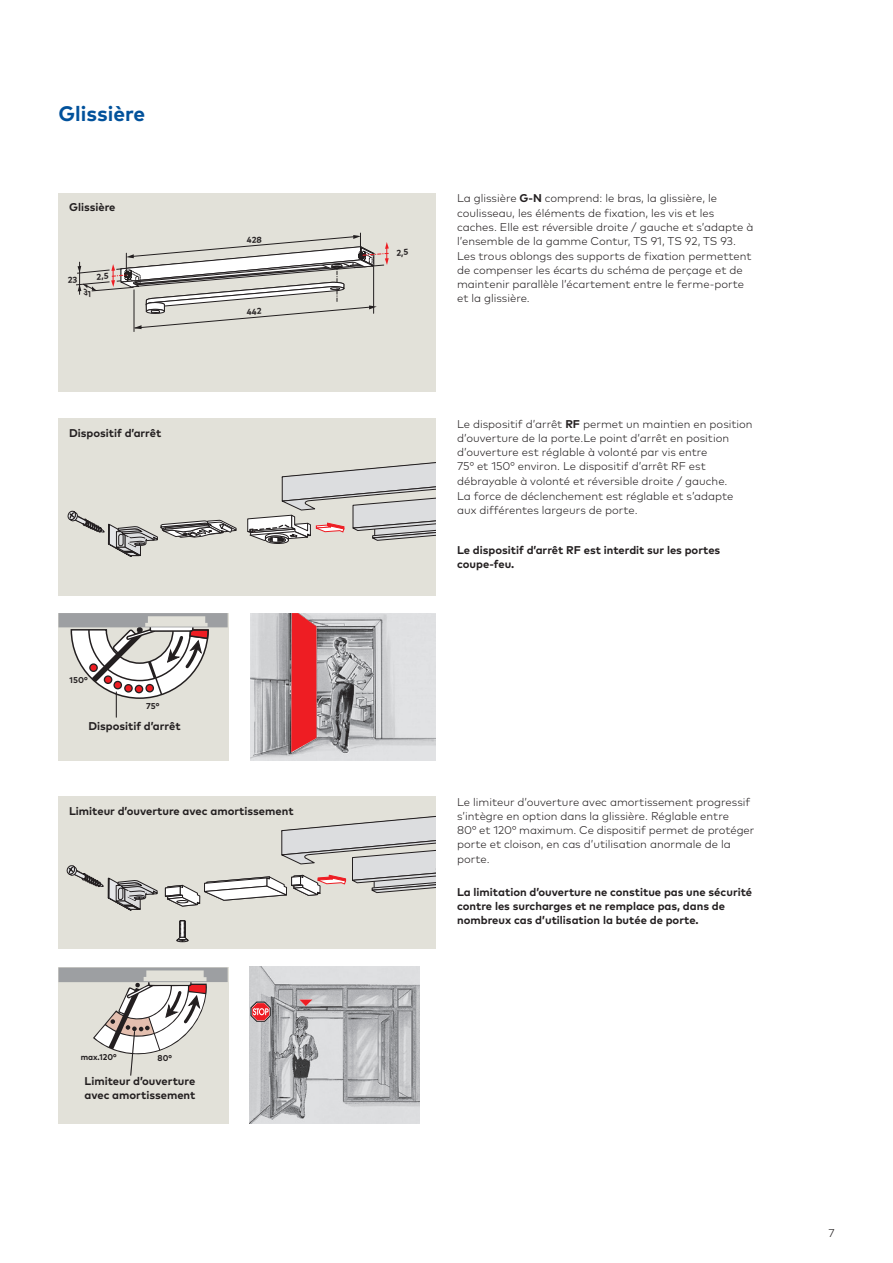
<style>
.page{position:relative;width:893px;height:1263px;background:#fff}
.page>*{position:absolute;margin:0;border:0;box-sizing:border-box;transform-origin:0 0}
.t1{font:700 21px "Mark Pro";color:#01519b}
.t2{font:300 11.25px/14.2px "Mark Pro";color:#231f20}
.t3{font:700 11.25px/14.2px "Mark Pro";color:#231f20}
.t4{font:700 8.4px "Mark Pro";color:#231f20;scale:.96 1}
.t5{font:700 8.4px "Mark Pro";color:#231f20}
.s1{font-weight:700}
</style>
<div class="page">
<div style="left:58px;top:193px;width:378px;height:198px;background:#e2e1d9"></div>
<div style="left:58px;top:418px;width:378px;height:178px;background:#e2e1d9"></div>
<svg style="left:67px;top:462px;width:369px;height:95px"></svg>
<div style="left:58px;top:796px;width:378px;height:153px;background:#e2e1d9"></div>
<svg style="left:176px;top:920px;width:13px;height:22px"></svg>
<svg style="left:66px;top:815px;width:370px;height:96px"></svg>
<div style="left:58px;top:613px;width:171px;height:147px;background:#e2e1d9"></div>
<svg style="left:58px;top:613px;width:170px;height:104px"></svg>
<img style="left:250px;top:613px;width:186px;height:147px">
<svg style="left:291px;top:613px;width:25px;height:139px;background:#e82d32"></svg>
<div style="left:58px;top:967px;width:171px;height:156px;background:#e2e1d9"></div>
<svg style="left:58px;top:967px;width:170px;height:109px"></svg>
<img style="left:250px;top:967px;width:170px;height:156px">
<svg style="left:299px;top:999px;width:13px;height:7px"></svg>
<svg style="left:251px;top:1002px;width:20px;height:20px"></svg>
<svg style="left:76px;top:233px;width:313px;height:99px"></svg>
<h1 class="t1" style="left:58px;top:98px;width:88px">Glissière</h1>
<p class="t3" style="left:69px;top:199px;width:48px">Glissière</p>
<p class="t2" style="left:457px;top:190px;width:298px">La glissière <span class="s1">G-N</span> comprend: le bras, la glissière, le coulisseau, les éléments de fixation, les vis et les caches. Elle est réversible droite / gauche et s’adapte à l’ensemble de la gamme Contur, TS 91, TS 92, TS 93.<br>Les trous oblongs des supports de fixation permettent de compenser les écarts du schéma de perçage et de maintenir parallèle l’écartement entre le ferme-porte et la glissière.</p>
<p class="t3" style="left:69px;top:424px;width:94px">Dispositif d’arrêt</p>
<p class="t5" style="left:70px;top:675px;width:20px">150°</p>
<p class="t5" style="left:146px;top:701px;width:15px">75°</p>
<p class="t3" style="left:88px;top:718px;width:94px">Dispositif d’arrêt</p>
<p class="t3" style="left:69px;top:802px;width:226px">Limiteur d’ouverture avec amortissement</p>
<p class="t4" style="left:81px;top:1052px;width:39px">max.120°</p>
<p class="t4" style="left:158px;top:1053px;width:16px">80°</p>
<p class="t3" style="left:85px;top:1073px;width:112px">Limiteur d’ouverture avec amortissement</p>
<p class="t2" style="left:457px;top:415px;width:297px">Le dispositif d’arrêt <span class="s1">RF</span> permet un maintien en position d’ouverture de la porte.Le point d’arrêt en position d’ouverture est réglable à volonté par vis entre<br>75° et 150° environ. Le dispositif d’arrêt RF est débrayable à volonté et réversible droite / gauche.<br>La force de déclenchement est réglable et s’adapte aux différentes largeurs de porte.</p>
<p class="t3" style="left:457px;top:541px;width:265px">Le dispositif d’arrêt RF est interdit sur les portes coupe-feu.</p>
<p class="t2" style="left:457px;top:794px;width:299px">Le limiteur d’ouverture avec amortissement progressif s’intègre en option dans la glissière. Réglable entre<br>80° et 120° maximum. Ce dispositif permet de protéger porte et cloison, en cas d’utilisation anormale de la porte.</p>
<p class="t3" style="left:457px;top:883px;width:297px">La limitation d’ouverture ne constitue pas une sécurité contre les surcharges et ne remplace pas, dans de nombreux cas d’utilisation la butée de porte.</p>
<p class="t2" style="left:828px;top:1225px;width:8px">7</p>
</div>
